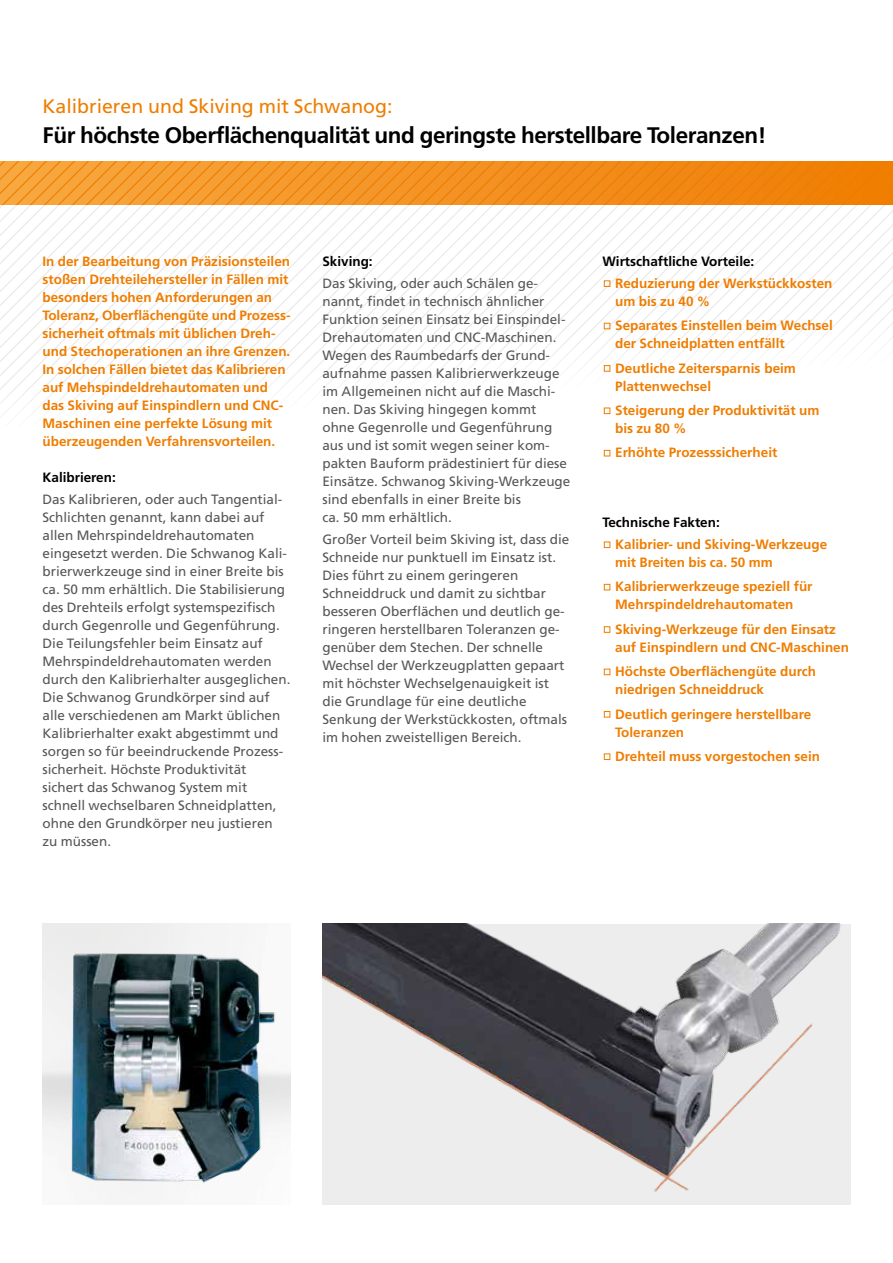
<style>
.page{position:relative;width:893px;height:1263px;background:#fff}
.page>*{position:absolute;margin:0;border:0;box-sizing:border-box;transform-origin:0 0}
.t1{font:700 22.5px "Frutiger";letter-spacing:-.02em;color:#000}
.t2{font:19.5px "Frutiger";color:#ef7d00}
.t3{font:13.5px/18px "Frutiger";color:#575756}
.t4{font:700 13.5px/18px "Frutiger";color:#ef7d00}
.t5{font:700 13.5px "Frutiger";color:#000}
</style>
<div class="page">
<img style="left:48px;top:941px;width:243px;height:260px">
<div style="left:322px;top:924px;width:528px;height:280px;background:#ededed"></div>
<img style="left:322px;top:924px;width:519px;height:268px">
<svg style="left:604px;top:542px;width:6px;height:6px"></svg>
<svg style="left:604px;top:584px;width:6px;height:6px"></svg>
<div style="left:604px;top:626px;width:6px;height:7px;border:1px solid #ef7d00"></div>
<svg style="left:604px;top:669px;width:6px;height:6px"></svg>
<svg style="left:604px;top:711px;width:6px;height:6px"></svg>
<div style="left:604px;top:753px;width:6px;height:7px;border:1px solid #ef7d00"></div>
<svg style="left:0;top:162px;width:893px;height:253px"></svg>
<svg style="left:604px;top:450px;width:6px;height:6px"></svg>
<h2 class="t2" style="left:43px;top:95px;width:351px">Kalibrieren und Skiving mit Schwanog:</h2>
<h1 class="t1" style="left:43px;top:122px;width:725px">Für höchste Oberflächenqualität und geringste herstellbare Toleranzen!</h1>
<p class="t4" style="left:43px;top:252px;width:250px">In der Bearbeitung von Präzisionsteilen stoßen Drehteilehersteller in Fällen mit besonders hohen Anforderungen an Toleranz, Oberflächengüte und Prozess&shy;sicherheit oftmals mit üblichen Dreh&shy;und Stechoperationen an ihre Grenzen.<br>In solchen Fällen bietet das Kalibrieren auf Mehspindeldrehautomaten und das Skiving auf Einspindlern und CNC-Maschinen eine perfekte Lösung mit überzeugenden Verfahrensvorteilen.</p>
<p class="t5" style="left:43px;top:469px;width:75px">Kalibrieren:</p>
<p class="t3" style="left:43px;top:490px;width:249px">Das Kalibrieren, oder auch Tangential-Schlichten genannt, kann dabei auf allen Mehrspindeldrehautomaten eingesetzt werden. Die Schwanog Kali&shy;brierwerkzeuge sind in einer Breite bis ca. 50 mm erhältlich. Die Stabilisierung des Drehteils erfolgt systemspezifisch durch Gegenrolle und Gegenführung.<br>Die Teilungsfehler beim Einsatz auf Mehrspindeldrehautomaten werden durch den Kalibrierhalter ausgeglichen.<br>Die Schwanog Grundkörper sind auf alle verschiedenen am Markt üblichen Kalibrierhalter exakt abgestimmt und sorgen so für beeindruckende Prozess&shy;sicherheit. Höchste Produktivität sichert das Schwanog System mit schnell wechselbaren Schneidplatten, ohne den Grundkörper neu justieren zu müssen.</p>
<p class="t5" style="left:322px;top:253px;width:52px">Skiving:</p>
<p class="t3" style="left:322px;top:274px;width:249px">Das Skiving, oder auch Schälen ge&shy;nannt, findet in technisch ähnlicher Funktion seinen Einsatz bei Einspindel-Drehautomaten und CNC-Maschinen.<br>Wegen des Raumbedarfs der Grund&shy;aufnahme passen Kalibrierwerkzeuge im Allgemeinen nicht auf die Maschi&shy;nen. Das Skiving hingegen kommt ohne Gegenrolle und Gegenführung aus und ist somit wegen seiner kom&shy;pakten Bauform prädestiniert für diese Einsätze. Schwanog Skiving-Werkzeuge sind ebenfalls in einer Breite bis<br>ca. 50 mm erhältlich.</p>
<p class="t3" style="left:322px;top:530px;width:248px">Großer Vorteil beim Skiving ist, dass die Schneide nur punktuell im Einsatz ist.<br>Dies führt zu einem geringeren Schneiddruck und damit zu sichtbar besseren Oberflächen und deutlich ge&shy;ringeren herstellbaren Toleranzen ge&shy;genüber dem Stechen. Der schnelle Wechsel der Werkzeugplatten gepaart mit höchster Wechselgenauigkeit ist die Grundlage für eine deutliche Senkung der Werkstückkosten, oftmals im hohen zweistelligen Bereich.</p>
<p class="t5" style="left:602px;top:253px;width:153px">Wirtschaftliche Vorteile:</p>
<p class="t4" style="left:615px;top:274px;width:219px">Reduzierung der Werkstückkosten um bis zu 40 %</p>
<p class="t4" style="left:615px;top:316px;width:219px">Separates Einstellen beim Wechsel der Schneidplatten entfällt</p>
<p class="t4" style="left:615px;top:359px;width:182px">Deutliche Zeitersparnis beim<br>Plattenwechsel</p>
<p class="t4" style="left:615px;top:401px;width:206px">Steigerung der Produktivität um bis zu 80 %</p>
<p class="t4" style="left:615px;top:444px;width:164px">Erhöhte Prozesssicherheit</p>
<p class="t5" style="left:602px;top:514px;width:119px">Technische Fakten:</p>
<p class="t4" style="left:615px;top:535px;width:214px">Kalibrier- und Skiving-Werkzeuge mit Breiten bis ca. 50 mm</p>
<p class="t4" style="left:615px;top:578px;width:199px">Kalibrierwerkzeuge speziell für<br>Mehrspindeldrehautomaten</p>
<p class="t4" style="left:615px;top:620px;width:235px">Skiving-Werkzeuge für den Einsatz auf Einspindlern und CNC-Maschinen</p>
<p class="t4" style="left:615px;top:662px;width:202px">Höchste Oberflächengüte durch niedrigen Schneiddruck</p>
<p class="t4" style="left:615px;top:705px;width:198px">Deutlich geringere herstellbare<br>Toleranzen</p>
<p class="t4" style="left:615px;top:747px;width:206px">Drehteil muss vorgestochen sein</p>
</div>
